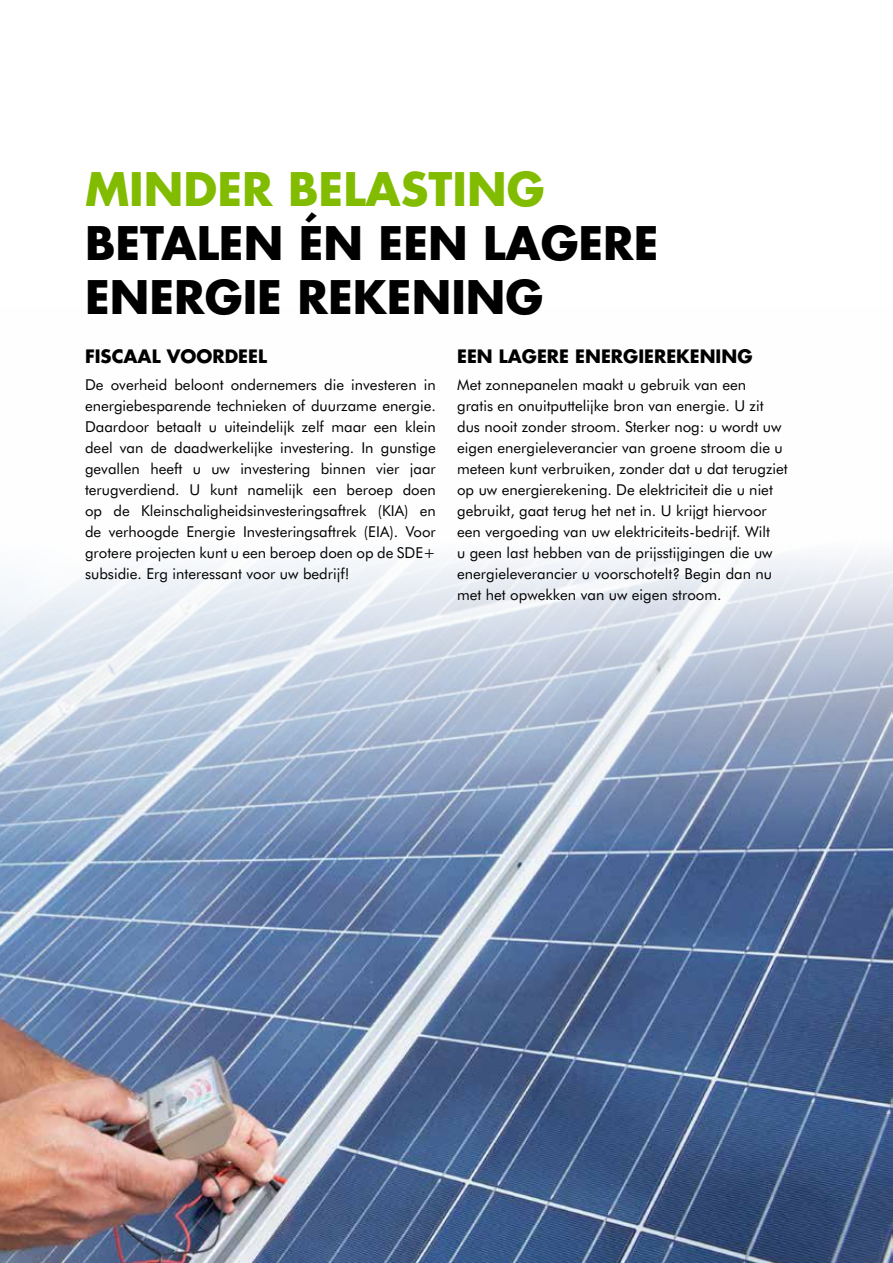
<style>
.page{position:relative;width:893px;height:1263px;background:#fff}
.page>*{position:absolute;margin:0;border:0;box-sizing:border-box;transform-origin:0 0}
.t1{font:700 45px/54px "Futura";color:#000}
.t2{font:700 45px "Futura";color:#82bc00}
.t3{font:700 18px "Futura";color:#000}
.t4{font:15px/21px "Futura BT";color:#000}
</style>
<div class="page">
<img style="left:0;top:555px;width:893px;height:708px">
<h1 class="t2" style="left:85px;top:158px;width:461px">MINDER BELASTING</h1>
<h1 class="t1" style="left:85px;top:215px;width:575px">BETALEN ÉN EEN LAGERE<br>ENERGIE REKENING</h1>
<p class="t3" style="left:457px;top:344px;width:297px">EEN LAGERE ENERGIEREKENING</p>
<p class="t4" style="left:457px;top:374px;width:332px">Met zonnepanelen maakt u gebruik van een<br>gratis en onuitputtelijke bron van energie. U zit dus nooit zonder stroom. Sterker nog: u wordt uw eigen energieleverancier van groene stroom die u meteen kunt verbruiken, zonder dat u dat terugziet op uw energierekening. De elektriciteit die u niet gebruikt, gaat terug het net in. U krijgt hiervoor een vergoeding van uw elektriciteits-bedrijf. Wilt<br>u geen last hebben van de prijsstijgingen die uw energieleverancier u voorschotelt? Begin dan nu met het opwekken van uw eigen stroom.</p>
<p class="t3" style="left:85px;top:344px;width:183px">FISCAAL VOORDEEL</p>
<p class="t4" style="left:85px;top:374px;width:352px;text-align:justify">De overheid beloont ondernemers die investeren in energiebesparende technieken of duurzame energie.<br>Daardoor betaalt u uiteindelijk zelf maar een klein deel van de daadwerkelijke investering. In gunstige gevallen heeft u uw investering binnen vier jaar terugverdiend. U kunt namelijk een beroep doen op de Kleinschaligheidsinvesteringsaftrek (KIA) en de verhoogde Energie Investeringsaftrek (EIA). Voor grotere projecten kunt u een beroep doen op de SDE+ subsidie. Erg interessant voor uw bedrijf!</p>
</div>
